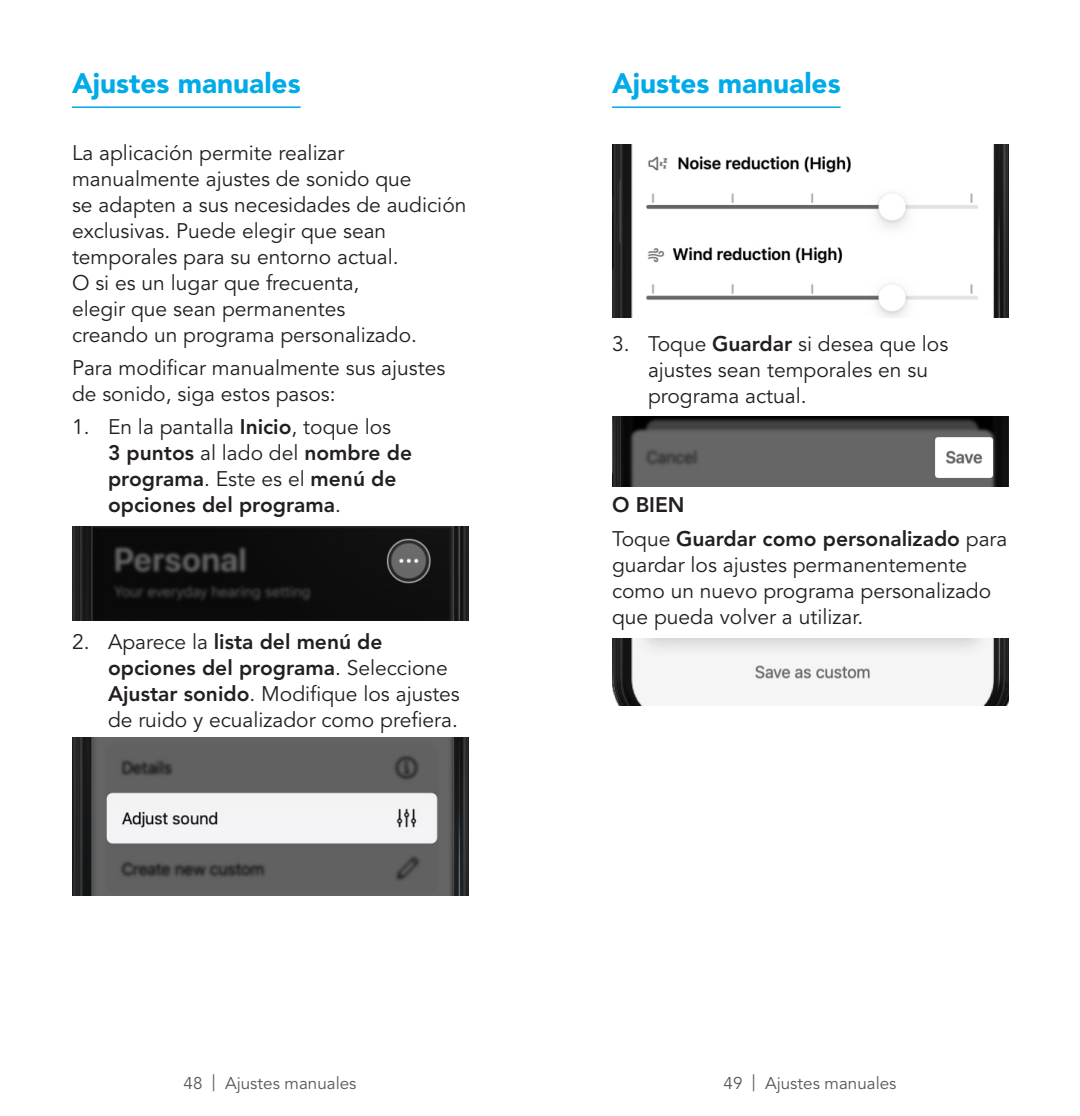
<style>
.page{position:relative;width:1080px;height:1116px;background:#fff}
.page>*{position:absolute;margin:0;border:0;box-sizing:border-box;transform-origin:0 0}
.Page_Headline{font:28px "Avenir LT SLI Std Black";color:#00abe7}
.Body_Copy{font:21px/26px "Avenir LT SLI Std Book";color:#231f20}
.Body_Copy-2{font:21px/26px "Avenir LT SLI Std Heavy";color:#231f20}
.t1{font:17px "Avenir LT SLI Std Book";color:#57585a}
.s1{font-family:"Avenir LT SLI Std Book"}
.s2{font-family:"Avenir LT SLI Std Heavy"}
</style>
<div class="page">
<img style="left:612px;top:144px;width:396px;height:174px">
<img style="left:612px;top:416px;width:396px;height:70px">
<img style="left:612px;top:639px;width:396px;height:67px">
<img style="left:72px;top:527px;width:396px;height:93px">
<img style="left:72px;top:738px;width:396px;height:157px">
<hr style="left:612px;top:106px;width:229px;height:2px;background:#00abe7">
<hr style="left:72px;top:106px;width:229px;height:2px;background:#00abe7">
<p class="Page_Headline" style="left:72px;top:66px;width:230px">Ajustes manuales</p>
<p class="Page_Headline" style="left:612px;top:66px;width:230px">Ajustes manuales</p>
<p class="Body_Copy" style="left:72px;top:140px;width:396px">La aplicación permite realizar manualmente ajustes de sonido que<br>se adapten a sus necesidades de audición exclusivas. Puede elegir que sean temporales para su entorno actual.<br>O si es un lugar que frecuenta,<br>elegir que sean permanentes<br>creando un programa personalizado.</p>
<p class="Body_Copy" style="left:72px;top:355px;width:375px">Para modificar manualmente sus ajustes de sonido, siga estos pasos:</p>
<p class="Body_Copy-2" style="left:108px;top:414px;width:306px;text-indent:-36px"><span class="s1">1. En la pantalla</span> Inicio<span class="s1">, toque los<br></span>3 puntos <span class="s1">al lado del</span> nombre de programa<span class="s1">. Este es el</span> menú de opciones del programa<span class="s1">.</span></p>
<p class="Body_Copy" style="left:108px;top:629px;width:353px;text-indent:-36px">2. Aparece la <span class="s2">lista del menú de opciones del programa</span>. Seleccione <span class="s2">Ajustar sonido</span>. Modifique los ajustes de ruido y ecualizador como prefiera.</p>
<p class="Body_Copy" style="left:648px;top:331px;width:302px;text-indent:-36px">3. Toque <span class="s2">Guardar</span> si desea que los ajustes sean temporales en su programa actual.</p>
<p class="Body_Copy-2" style="left:612px;top:492px;width:74px">O BIEN</p>
<p class="Body_Copy" style="left:612px;top:526px;width:397px">Toque <span class="s2">Guardar como personalizado</span> para guardar los ajustes permanentemente como un nuevo programa personalizado que pueda volver a utilizar.</p>
<p class="t1" style="left:184px;top:1073px;width:174px">48 | Ajustes manuales</p>
<p class="t1" style="left:724px;top:1073px;width:174px">49 | Ajustes manuales</p>
</div>
